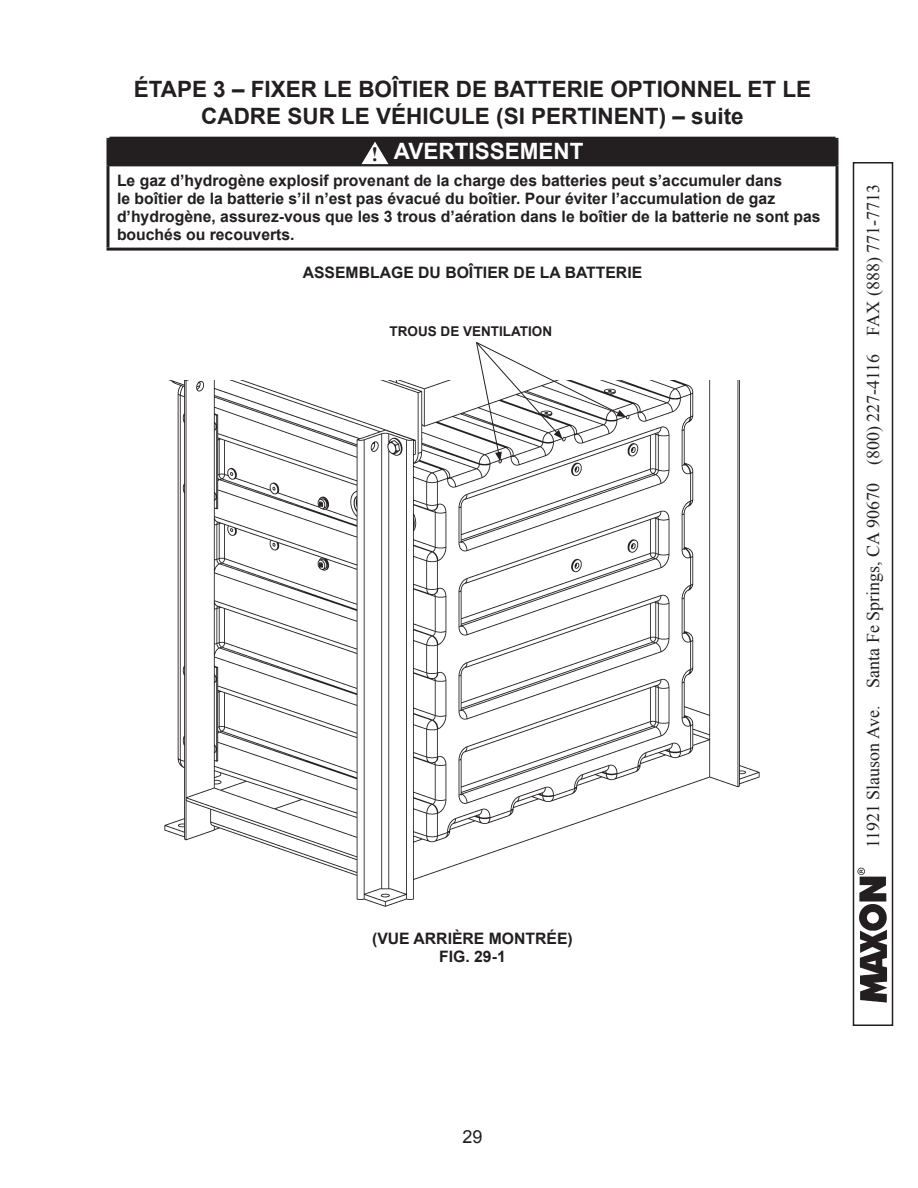
<style>
.page{position:relative;width:918px;height:1188px;background:#fff}
.page>*{position:absolute;margin:0;border:0;box-sizing:border-box;transform-origin:0 0}
.t1{font:700 22.5px/27px "Arial";color:#231f20;text-align:center}
.t2{font:700 22.5px "Arial";color:#fff}
.t3{font:18px "Times New Roman";color:#231f20}
.t4{font:18px "Arial";color:#231f20}
.t5{font:700 15.75px/18px "Arial";color:#231f20}
.t6{font:700 13.5px "Arial";color:#231f20}
</style>
<div class="page">
<img style="left:857px;top:867px;width:31px;height:136px">
<div style="left:853px;top:162px;width:40px;height:864px;border:2px solid #231f20"></div>
<div style="left:108px;top:139px;width:729px;height:27px;background:#231f20"></div>
<hr style="left:106px;top:138px;width:732px;height:1px;background:#231f20">
<svg style="left:106px;top:139px;width:2px;height:27px"></svg>
<hr style="left:836px;top:139px;width:2px;height:27px;background:#231f20">
<svg style="left:106px;top:166px;width:4px;height:82px"></svg>
<hr style="left:836px;top:166px;width:2px;height:82px;background:#231f20">
<hr style="left:106px;top:248px;width:732px;height:3px;background:#231f20">
<div style="left:110px;top:137px;width:726px;height:27px;background:#231f20"></div>
<svg style="left:361px;top:142px;width:27px;height:22px"></svg>
<img style="left:164px;top:381px;width:596px;height:526px">
<svg style="left:475px;top:342px;width:151px;height:120px"></svg>
<h1 class="t1" style="left:134px;top:77px;width:679px">ÉTAPE 3 – FIXER LE BOÎTIER DE BATTERIE OPTIONNEL ET LE<br>CADRE SUR LE VÉHICULE (SI PERTINENT) – suite</h1>
<h1 class="t2" style="left:371px;top:136px;width:214px"><sub>!</sub> AVERTISSEMENT</h1>
<p class="t5" style="left:117px;top:172px;width:705px">Le gaz d’hydrogène explosif provenant de la charge des batteries peut s’accumuler dans<br>le boîtier de la batterie s’il n’est pas évacué du boîtier. Pour éviter l’accumulation de gaz d’hydrogène, assurez‑vous que les 3 trous d’aération dans le boîtier de la batterie ne sont pas bouchés ou recouverts.</p>
<p class="t5" style="left:303px;top:264px;width:341px">ASSEMBLAGE DU BOÎTIER DE LA BATTERIE</p>
<p class="t6" style="left:390px;top:322px;width:164px">TROUS DE VENTILATION</p>
<p class="t5" style="left:372px;top:930px;width:202px;text-align:center">(VUE ARRIÈRE MONTRÉE)<br>FIG. 29‑1</p>
<p class="t3" style="left:861px;top:848px;width:666px;rotate:-90deg">11921 Slauson Ave. Santa Fe Springs, CA 90670 (800) 227-4116 FAX (888) 771-7713</p>
<p class="t4" style="left:462px;top:1125px;width:22px">29</p>
</div>
